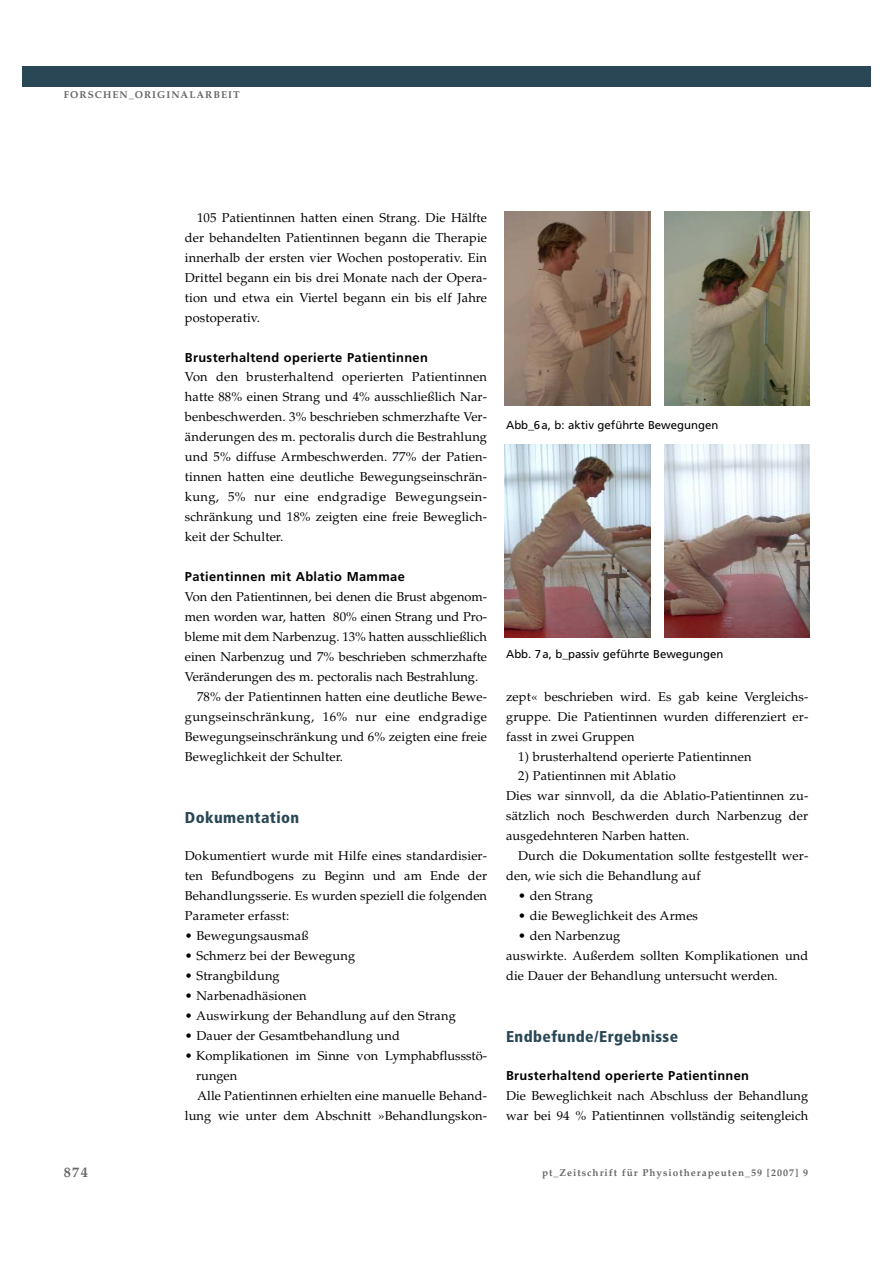
<style>
.page{position:relative;width:893px;height:1263px;background:#fff}
.page>*{position:absolute;margin:0;border:0;box-sizing:border-box;transform-origin:0 0}
.t1{font:900 condensed 15.6px "Frutiger";letter-spacing:.025em;color:#294754}
.t2{font:700 14.25px "Palatino LT";color:#666}
.t3{font:12.9px/20px "Palatino LT";letter-spacing:.01em;color:#000;text-align:justify}
.t4{font:700 12.9px "Frutiger";letter-spacing:.03em;color:#000}
.t5{font:12.9px "Palatino LT";letter-spacing:.03em;color:#000}
.t6{font:11.4px "Frutiger";color:#000}
.t7{font:700 10.05px "Palatino LT";letter-spacing:.1em;color:#666}
</style>
<div class="page">
<div style="left:22px;top:66px;width:848px;height:20px;background:#294754"></div>
<img style="left:505px;top:212px;width:145px;height:194px">
<img style="left:664px;top:212px;width:146px;height:194px">
<img style="left:505px;top:444px;width:145px;height:194px">
<img style="left:664px;top:444px;width:146px;height:194px">
<p class="t7" style="left:64px;top:90px;width:177px">FORSCHEN_ORIGINALARBEIT</p>
<p class="t3" style="left:185px;top:209px;width:304px;text-indent:12px">105 Patientinnen hatten einen Strang. Die Hälfte der behandelten Patientinnen begann die Therapie innerhalb der ersten vier Wochen postoperativ. Ein Drittel begann ein bis drei Monate nach der Opera&shy;tion und etwa ein Viertel begann ein bis elf Jahre postoperativ.</p>
<p class="t4" style="left:185px;top:352px;width:244px">Brusterhaltend operierte Patientinnen</p>
<p class="t3" style="left:185px;top:368px;width:304px">Von den brusterhaltend operierten Patientinnen hatte 88% einen Strang und 4% ausschließlich Nar&shy;benbeschwerden. 3% beschrieben schmerzhafte Ver&shy;änderungen des m. pectoralis durch die Bestrahlung und 5% diffuse Armbeschwerden. 77% der Patien&shy;tinnen hatten eine deutliche Bewegungseinschrän&shy;kung, 5% nur eine endgradige Bewegungsein&shy;schränkung und 18% zeigten eine freie Beweglich&shy;keit der Schulter.</p>
<p class="t4" style="left:185px;top:571px;width:221px">Patientinnen mit Ablatio Mammae</p>
<p class="t3" style="left:185px;top:588px;width:304px">Von den Patientinnen, bei denen die Brust abgenom-</p>
<p class="t3" style="left:185px;top:608px;width:304px">men worden war, hatten 80% einen Strang und Pro-</p>
<p class="t3" style="left:185px;top:628px;width:304px">bleme mit dem Narbenzug. 13% hatten ausschließlich</p>
<p class="t3" style="left:185px;top:648px;width:304px">einen Narbenzug und 7% beschrieben schmerzhafte</p>
<p class="t3" style="left:185px;top:668px;width:295px">Veränderungen des m. pectoralis nach Bestrahlung.</p>
<p class="t3" style="left:197px;top:687px;width:291px">78% der Patientinnen hatten eine deutliche Bewe-</p>
<p class="t5" style="left:185px;top:711px;width:304px">gungseinschränkung, 16% nur eine endgradige</p>
<p class="t3" style="left:185px;top:727px;width:304px">Bewegungseinschränkung und 6% zeigten eine freie</p>
<p class="t3" style="left:185px;top:747px;width:160px">Beweglichkeit der Schulter.</p>
<p class="t1" style="left:185px;top:811px;width:116px">Dokumentation</p>
<p class="t3" style="left:185px;top:847px;width:304px">Dokumentiert wurde mit Hilfe eines standardisier&shy;ten Befundbogens zu Beginn und am Ende der Behandlungsserie. Es wurden speziell die folgenden Parameter erfasst:</p>
<p class="t3" style="left:185px;top:927px;width:125px">• Bewegungsausmaß</p>
<p class="t3" style="left:185px;top:947px;width:172px">• Schmerz bei der Bewegung</p>
<p class="t3" style="left:185px;top:967px;width:96px">• Strangbildung</p>
<p class="t3" style="left:185px;top:987px;width:123px">• Narbenadhäsionen</p>
<p class="t3" style="left:185px;top:1007px;width:272px">• Auswirkung der Behandlung auf den Strang</p>
<p class="t3" style="left:185px;top:1027px;width:216px">• Dauer der Gesamtbehandlung und</p>
<p class="t3" style="left:185px;top:1047px;width:304px">• Komplikationen im Sinne von Lymphabflussstö-</p>
<p class="t3" style="left:196px;top:1067px;width:42px">rungen</p>
<p class="t3" style="left:197px;top:1086px;width:291px">Alle Patientinnen erhielten eine manuelle Behand-</p>
<p class="t3" style="left:185px;top:1106px;width:304px">lung wie unter dem Abschnitt »Behandlungskon-</p>
<p class="t6" style="left:506px;top:421px;width:214px">Abb_6a, b: aktiv geführte Bewegungen</p>
<p class="t6" style="left:506px;top:649px;width:219px">Abb. 7a, b_passiv geführte Bewegungen</p>
<p class="t3" style="left:506px;top:687px;width:304px">zept« beschrieben wird. Es gab keine Vergleichs&shy;gruppe. Die Patientinnen wurden differenziert er&shy;fasst in zwei Gruppen</p>
<p class="t3" style="left:518px;top:747px;width:235px">1) brusterhaltend operierte Patientinnen</p>
<p class="t3" style="left:506px;top:767px;width:304px;text-align:left;text-indent:12px">2) Patientinnen mit Ablatio<br>Dies war sinnvoll, da die Ablatio-Patientinnen zu&shy;sätzlich noch Beschwerden durch Narbenzug der ausgedehnteren Narben hatten.</p>
<p class="t3" style="left:506px;top:847px;width:304px;text-indent:12px">Durch die Dokumentation sollte festgestellt wer&shy;den, wie sich die Behandlung auf</p>
<p class="t3" style="left:518px;top:887px;width:76px">• den Strang</p>
<p class="t3" style="left:518px;top:907px;width:181px">• die Beweglichkeit des Armes</p>
<p class="t3" style="left:506px;top:927px;width:304px;text-align:left;text-indent:12px">• den Narbenzug<br>auswirkte. Außerdem sollten Komplikationen und die Dauer der Behandlung untersucht werden.</p>
<p class="t1" style="left:506px;top:1030px;width:174px">Endbefunde/Ergebnisse</p>
<p class="t4" style="left:506px;top:1070px;width:244px">Brusterhaltend operierte Patientinnen</p>
<p class="t3" style="left:506px;top:1086px;width:304px">Die Beweglichkeit nach Abschluss der Behandlung war bei 94 % Patientinnen vollständig seitengleich</p>
<p class="t2" style="left:64px;top:1166px;width:26px">874</p>
<p class="t7" style="left:542px;top:1168px;width:268px">pt_Zeitschrift für Physiotherapeuten_59 [2007] 9</p>
</div>
